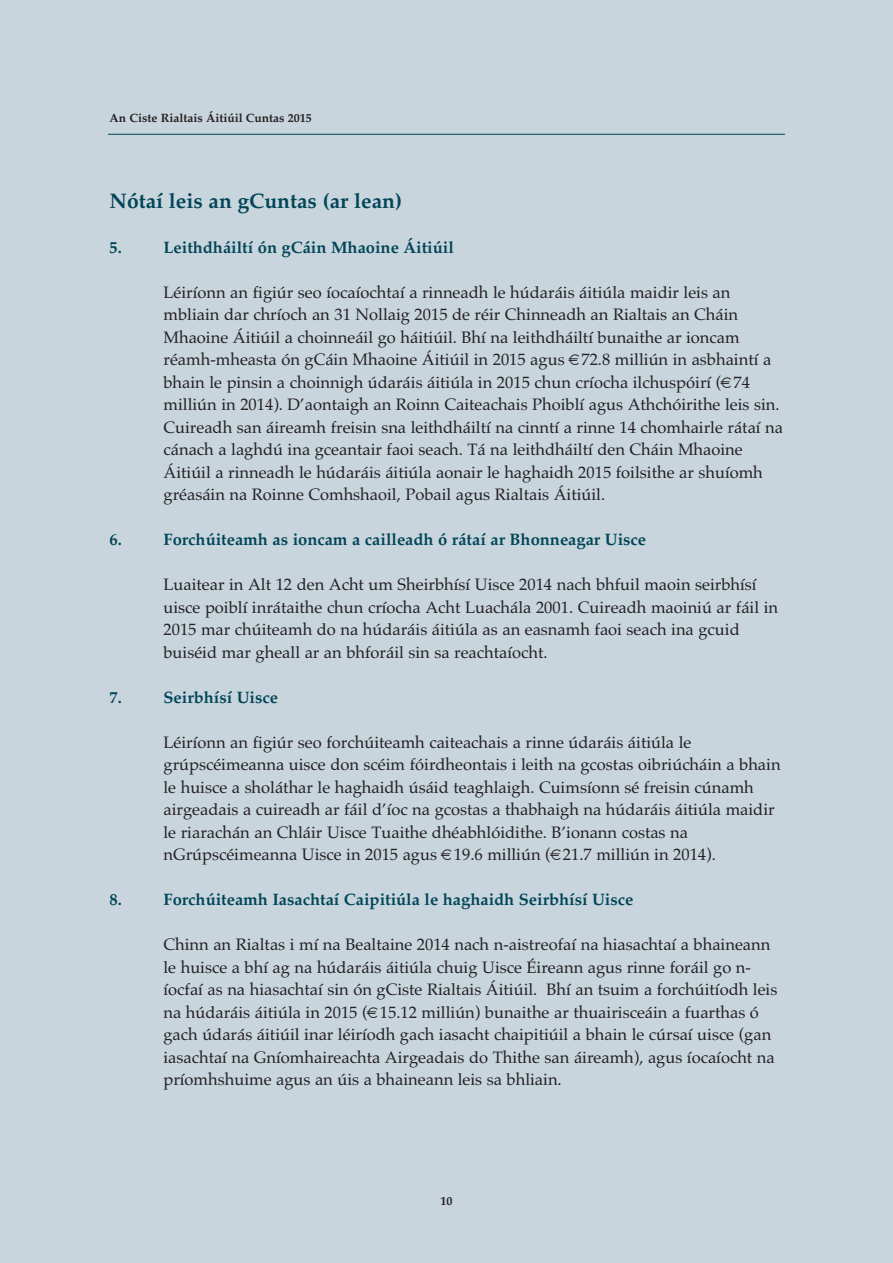
<style>
.page{position:relative;width:893px;height:1263px;background:#c8d5dd}
.page>*{position:absolute;margin:0;border:0;box-sizing:border-box;transform-origin:0 0}
.t1{font:700 21px "Palatino";color:#014558}
.t2{font:16.5px/22.5px "Palatino";color:#231f20}
.t3{font:700 16.5px "Palatino";color:#014558}
.t4{font:700 12px "Palatino";color:#231f20}
</style>
<div class="page">
<hr style="left:108px;top:134px;width:677px;height:1px;background:#014558">
<p class="t4" style="left:109px;top:110px;width:204px">An Ciste Rialtais Áitiúil Cuntas 2015</p>
<p class="t1" style="left:110px;top:188px;width:294px">Nótaí leis an gCuntas (ar lean)</p>
<p class="t3" style="left:110px;top:237px;width:14px">5.</p>
<p class="t3" style="left:164px;top:237px;width:292px">Leithdháiltí ón gCáin Mhaoine Áitiúil</p>
<p class="t2" style="left:164px;top:281px;width:621px">Léiríonn an figiúr seo íocaíochtaí a rinneadh le húdaráis áitiúla maidir leis an mbliain dar chríoch an 31 Nollaig 2015 de réir Chinneadh an Rialtais an Cháin Mhaoine Áitiúil a choinneáil go háitiúil. Bhí na leithdháiltí bunaithe ar ioncam réamh-mheasta ón gCáin Mhaoine Áitiúil in 2015 agus €72.8 milliún in asbhaintí a bhain le pinsin a choinnigh údaráis áitiúla in 2015 chun críocha ilchuspóirí (€74 milliún in 2014). D’aontaigh an Roinn Caiteachais Phoiblí agus Athchóirithe leis sin.<br>Cuireadh san áireamh freisin sna leithdháiltí na cinntí a rinne 14 chomhairle rátaí na cánach a laghdú ina gceantair faoi seach. Tá na leithdháiltí den Cháin Mhaoine Áitiúil a rinneadh le húdaráis áitiúla aonair le haghaidh 2015 foilsithe ar shuíomh gréasáin na Roinne Comhshaoil, Pobail agus Rialtais Áitiúil.</p>
<p class="t3" style="left:110px;top:530px;width:14px">6.</p>
<p class="t3" style="left:164px;top:530px;width:484px">Forchúiteamh as ioncam a cailleadh ó rátaí ar Bhonneagar Uisce</p>
<p class="t2" style="left:164px;top:573px;width:616px">Luaitear in Alt 12 den Acht um Sheirbhísí Uisce 2014 nach bhfuil maoin seirbhísí uisce poiblí inrátaithe chun críocha Acht Luachála 2001. Cuireadh maoiniú ar fáil in 2015 mar chúiteamh do na húdaráis áitiúla as an easnamh faoi seach ina gcuid buiséid mar gheall ar an bhforáil sin sa reachtaíocht.</p>
<p class="t3" style="left:110px;top:687px;width:14px">7.</p>
<p class="t3" style="left:164px;top:687px;width:116px">Seirbhísí Uisce</p>
<p class="t2" style="left:164px;top:731px;width:619px">Léiríonn an figiúr seo forchúiteamh caiteachais a rinne údaráis áitiúla le grúpscéimeanna uisce don scéim fóirdheontais i leith na gcostas oibriúcháin a bhain le huisce a sholáthar le haghaidh úsáid teaghlaigh. Cuimsíonn sé freisin cúnamh airgeadais a cuireadh ar fáil d’íoc na gcostas a thabhaigh na húdaráis áitiúla maidir le riarachán an Chláir Uisce Tuaithe dhéabhlóidithe. B’ionann costas na nGrúpscéimeanna Uisce in 2015 agus €19.6 milliún (€21.7 milliún in 2014).</p>
<p class="t3" style="left:110px;top:890px;width:14px">8.</p>
<p class="t3" style="left:163px;top:890px;width:471px">Forchúiteamh Iasachtaí Caipitiúla le haghaidh Seirbhísí Uisce</p>
<p class="t2" style="left:163px;top:933px;width:615px">Chinn an Rialtas i mí na Bealtaine 2014 nach n-aistreofaí na hiasachtaí a bhaineann le huisce a bhí ag na húdaráis áitiúla chuig Uisce Éireann agus rinne foráil go n&shy;íocfaí as na hiasachtaí sin ón gCiste Rialtais Áitiúil. Bhí an tsuim a forchúitíodh leis na húdaráis áitiúla in 2015 (€15.12 milliún) bunaithe ar thuairisceáin a fuarthas ó gach údarás áitiúil inar léiríodh gach iasacht chaipitiúil a bhain le cúrsaí uisce (gan iasachtaí na Gníomhaireachta Airgeadais do Thithe san áireamh), agus íocaíocht na príomhshuime agus an úis a bhaineann leis sa bhliain.</p>
<p class="t4" style="left:440px;top:1194px;width:13px">10</p>
</div>
